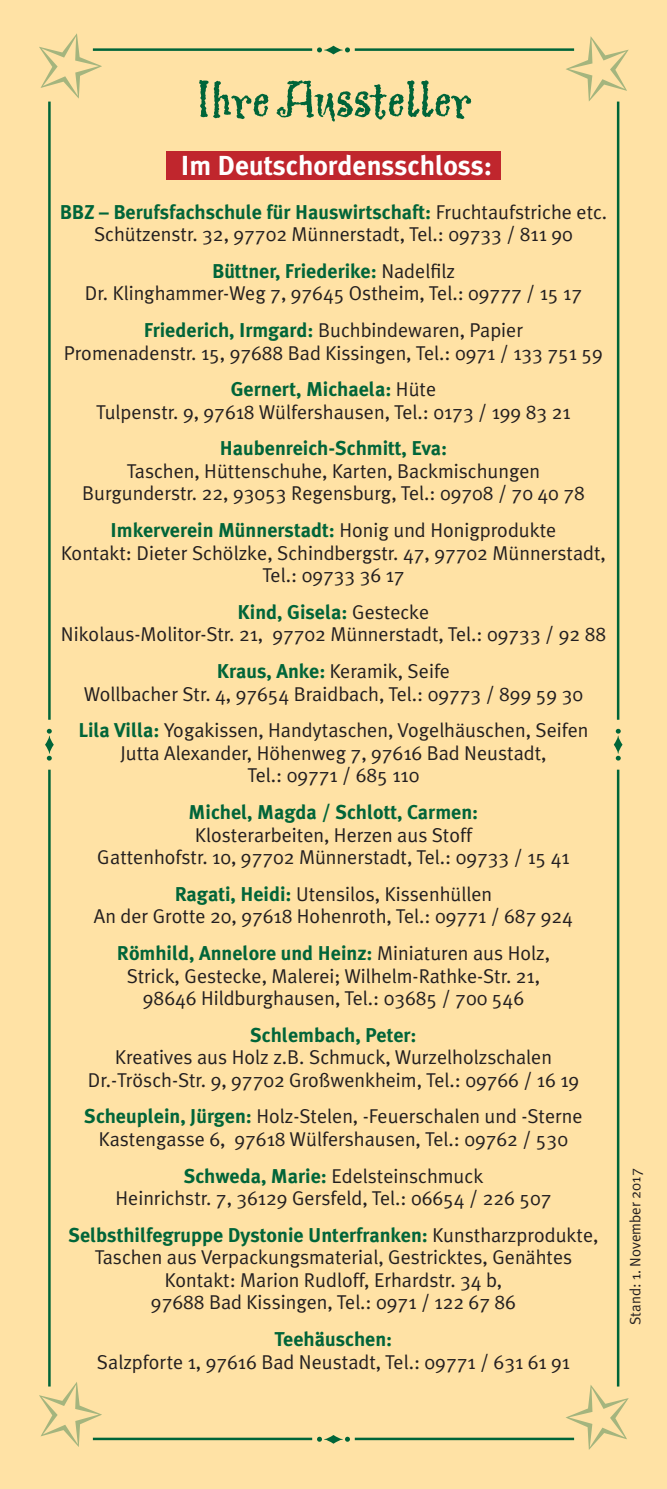
<style>
.page{position:relative;width:667px;height:1489px;background:#fff}
.page>*{position:absolute;margin:0;border:0;box-sizing:border-box;transform-origin:0 0}
.t1{font:55px "Greymantle MVB";color:#006539}
.t2{font:700 27.5px "Meta Plus";color:#fff}
.t3{font:20px/22.5px "Meta Plus Normal";color:#231f20;text-align:center}
.t4{font:700 20px "Meta Plus";color:#006539}
.t5{font:15px "Meta Plus Normal";color:#231f20}
.s1{font-family:"Meta Plus Normal";font-weight:400;color:#231f20}
.s2{font-family:"Meta Plus";font-weight:700;color:#006539}
</style>
<div class="page">
<div style="left:0;top:0;width:666px;height:1488px;background:#ffe2a5"></div>
<svg style="left:45px;top:728px;width:9px;height:32px"></svg>
<svg style="left:613px;top:728px;width:9px;height:32px"></svg>
<hr style="left:48px;top:769px;width:3px;height:617px;background:#006539">
<hr style="left:616px;top:102px;width:3px;height:617px;background:#006539">
<hr style="left:48px;top:102px;width:3px;height:617px;background:#006539">
<hr style="left:616px;top:769px;width:3px;height:617px;background:#006539">
<svg style="left:317px;top:46px;width:33px;height:8px"></svg>
<svg style="left:317px;top:1435px;width:33px;height:8px"></svg>
<hr style="left:93px;top:48px;width:219px;height:3px;background:#006539">
<hr style="left:93px;top:1437px;width:219px;height:2px;background:#006539">
<hr style="left:354px;top:48px;width:219px;height:3px;background:#006539">
<hr style="left:354px;top:1437px;width:219px;height:2px;background:#006539">
<svg style="left:39px;top:33px;width:63px;height:66px"></svg>
<svg style="left:39px;top:1381px;width:63px;height:65px"></svg>
<svg style="left:565px;top:36px;width:63px;height:66px"></svg>
<svg style="left:565px;top:1384px;width:63px;height:65px"></svg>
<div style="left:166px;top:152px;width:334px;height:28px;background:#c0262d"></div>
<h1 class="t1" style="left:196px;top:67px;width:276px">Ihre Aussteller</h1>
<h2 class="t2" style="left:181px;top:150px;width:312px">Im Deutschordensschloss:</h2>
<p class="t4" style="left:60px;top:200px;width:548px">BBZ – Berufsfachschule für Hauswirtschaft: <span class="s1">Fruchtaufstriche etc.</span></p>
<p class="t3" style="left:94px;top:223px;width:480px">Schützenstr. 32, 97702 Münnerstadt, Tel.: 09733 / 811 90</p>
<p class="t4" style="left:212px;top:259px;width:244px">Büttner, Friederike: <span class="s1">Nadelfilz</span></p>
<p class="t3" style="left:85px;top:275px;width:498px;line-height:36.8px">Dr. Klinghammer-Weg 7, 97645 Ostheim, Tel.: 09777 / 15 17<br><span class="s2">Friederich, Irmgard:</span> Buchbindewaren, Papier</p>
<p class="t3" style="left:64px;top:341px;width:540px">Promenadenstr. 15, 97688 Bad Kissingen, Tel.: 0971 / 133 751 59</p>
<p class="t4" style="left:230px;top:378px;width:207px">Gernert, Michaela: <span class="s1">Hüte</span></p>
<p class="t3" style="left:96px;top:400px;width:475px">Tulpenstr. 9, 97618 Wülfershausen, Tel.: 0173 / 199 83 21</p>
<p class="t4" style="left:220px;top:437px;width:228px">Haubenreich-Schmitt, Eva:</p>
<p class="t3" style="left:82px;top:459px;width:504px">Taschen, Hüttenschuhe, Karten, Backmischungen<br>Burgunderstr. 22, 93053 Regensburg, Tel.: 09708 / 70 40 78</p>
<p class="t4" style="left:110px;top:518px;width:447px">Imkerverein Münnerstadt: <span class="s1">Honig und Honigprodukte</span></p>
<p class="t3" style="left:61px;top:541px;width:546px">Kontakt: Dieter Schölzke, Schindbergstr. 47, 97702 Münnerstadt,<br>Tel.: 09733 36 17</p>
<p class="t4" style="left:237px;top:600px;width:193px">Kind, Gisela: <span class="s1">Gestecke</span></p>
<p class="t3" style="left:61px;top:616px;width:546px;line-height:36.8px">Nikolaus-Molitor-Str. 21, 97702 Münnerstadt, Tel.: 09733 / 92 88<br><span class="s2">Kraus, Anke:</span> Keramik, Seife</p>
<p class="t3" style="left:78px;top:675px;width:511px;line-height:36.8px;text-align:left">Wollbacher Str. 4, 97654 Braidbach, Tel.: 09773 / 899 59 30<br><span class="s2">Lila Villa:</span> Yogakissen, Handytaschen, Vogelhäuschen, Seifen</p>
<p class="t3" style="left:120px;top:741px;width:427px">Jutta Alexander, Höhenweg 7, 97616 Bad Neustadt,<br>Tel.: 09771 / 685 110</p>
<p class="t4" style="left:188px;top:800px;width:291px">Michel, Magda / Schlott, Carmen:</p>
<p class="t3" style="left:97px;top:823px;width:473px">Klosterarbeiten, Herzen aus Stoff<br>Gattenhofstr. 10, 97702 Münnerstadt, Tel.: 09733 / 15 41</p>
<p class="t3" style="left:94px;top:882px;width:480px"><span class="s2">Ragati, Heidi:</span> Utensilos, Kissenhüllen<br>An der Grotte 20, 97618 Hohenroth, Tel.: 09771 / 687 924</p>
<p class="t4" style="left:117px;top:941px;width:434px">Römhild, Annelore und Heinz: <span class="s1">Miniaturen aus Holz,</span></p>
<p class="t3" style="left:127px;top:964px;width:414px">Strick, Gestecke, Malerei; Wilhelm-Rathke-Str. 21,<br>98646 Hildburghausen, Tel.: 03685 / 700 546</p>
<p class="t4" style="left:250px;top:1023px;width:168px">Schlembach, Peter:</p>
<p class="t3" style="left:88px;top:1045px;width:492px">Kreatives aus Holz z.B. Schmuck, Wurzelholzschalen<br>Dr.-Trösch-Str. 9, 97702 Großwenkheim, Tel.: 09766 / 16 19</p>
<p class="t3" style="left:84px;top:1104px;width:499px"><span class="s2">Scheuplein, Jürgen:</span> Holz-Stelen, -Feuerschalen und -Sterne<br>Kastengasse 6, 97618 Wülfershausen, Tel.: 09762 / 530</p>
<p class="t3" style="left:115px;top:1164px;width:437px"><span class="s2">Schweda, Marie:</span> Edelsteinschmuck<br>Heinrichstr. 7, 36129 Gersfeld, Tel.: 06654 / 226 507</p>
<p class="t4" style="left:68px;top:1223px;width:531px">Selbsthilfegruppe Dystonie Unterfranken: <span class="s1">Kunstharzprodukte,</span></p>
<p class="t3" style="left:95px;top:1245px;width:478px">Taschen aus Verpackungsmaterial, Gestricktes, Genähtes<br>Kontakt: Marion Rudloff, Erhardstr. 34 b,<br>97688 Bad Kissingen, Tel.: 0971 / 122 67 86</p>
<p class="t4" style="left:274px;top:1327px;width:119px">Teehäuschen:</p>
<p class="t3" style="left:97px;top:1349px;width:474px">Salzpforte 1, 97616 Bad Neustadt, Tel.: 09771 / 631 61 91</p>
<p class="t5" style="left:626px;top:1324px;width:158px;rotate:-90deg">Stand: 1. November 2017</p>
</div>
